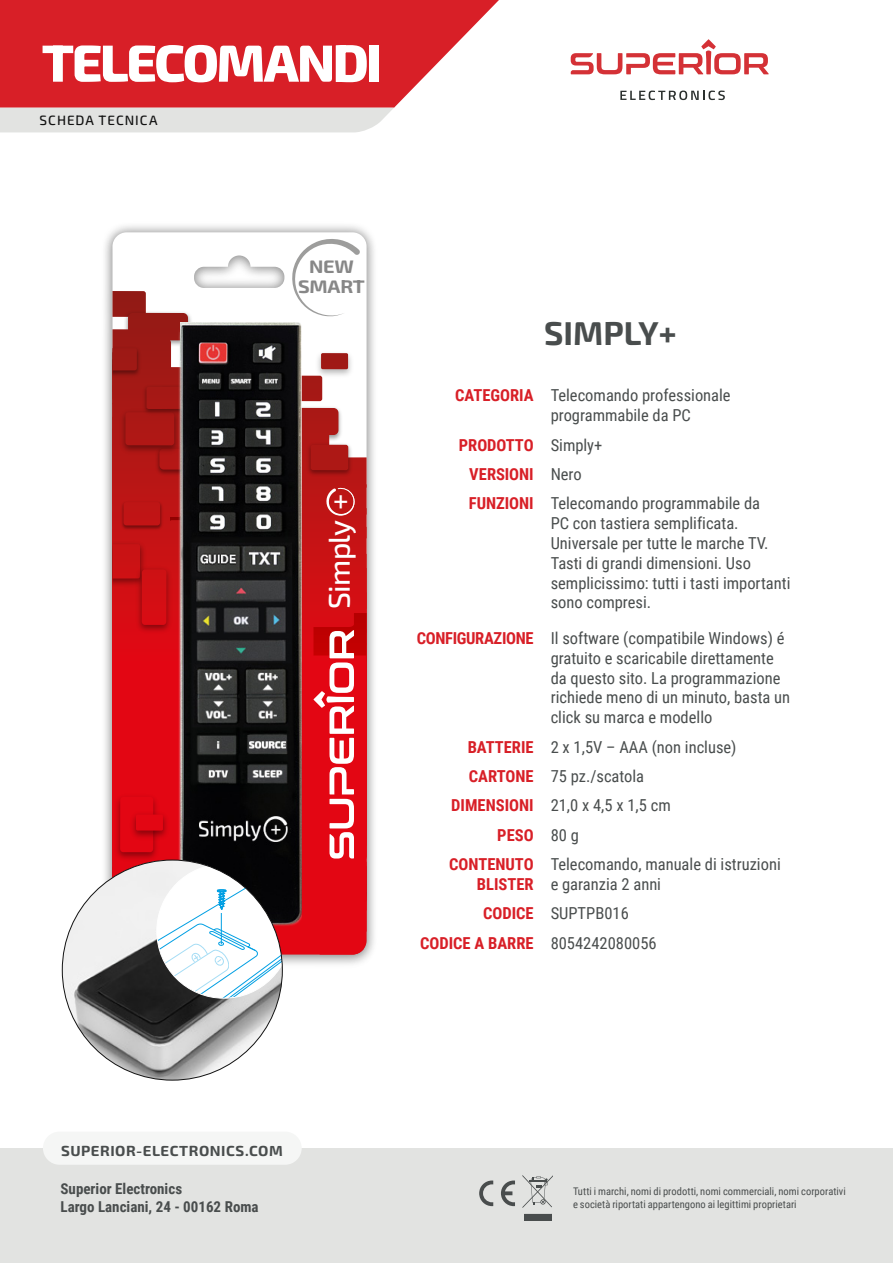
<style>
.page{position:relative;width:893px;height:1263px;background:#fff}
.page>*{position:absolute;margin:0;border:0;box-sizing:border-box;transform-origin:0 0}
.t1{font:800 52.2px "Exo 2";letter-spacing:-.05em;color:#fff}
.t2{font:700 33px "Exo 2";color:#494d4d}
.t3{font:500 29.85px "Exo 2";letter-spacing:-.025em;color:#fff}
.t4{font:700 18.15px/20px "Exo 2";letter-spacing:-.015em;color:#878787;text-align:center;scale:1.1 1}
.t5{font:16.5px/19.8px "Roboto Condensed";color:#494d4d}
.t6{font:700 16.5px "Roboto Condensed";color:#d81f27}
.t7{font:700 15px/18px "Roboto Condensed";color:#494d4d}
.t8{font:700 14.55px "Exo 2";letter-spacing:.035em;color:#494d4d}
.t9{font:500 13.5px "Exo 2";letter-spacing:.075em;color:#121212}
.t10{font:10.5px/12.6px "Roboto Condensed";letter-spacing:.005em;color:#494d4d}
.s1{font-weight:700;color:#d81f27}
.s2{font-weight:400;color:#494d4d}
</style>
<div class="page">
<img style="left:108px;top:225px;width:266px;height:732px">
<svg style="left:0;top:0;width:499px;height:108px;background:#dc373e"></svg>
<svg style="left:571px;top:39px;width:198px;height:35px"></svg>
<svg style="left:620px;top:91px;width:105px;height:9px"></svg>
<div style="left:0;top:108px;width:393px;height:24px;background:#e2e3e1"></div>
<img style="left:62px;top:921px;width:151px;height:159px">
<svg style="left:73px;top:238px;width:294px;height:835px"></svg>
<div style="left:0;top:1148px;width:893px;height:115px;background:#e2e3e1"></div>
<svg style="left:479px;top:1180px;width:14px;height:26px"></svg>
<svg style="left:501px;top:1180px;width:14px;height:26px"></svg>
<svg style="left:522px;top:1175px;width:31px;height:45px"></svg>
<div style="left:43px;top:1131px;width:259px;height:34px;background:#f5f6f5;border-radius:17px"></div>
<h1 class="t1" style="left:42px;top:27px;width:342px">TELECOMANDI</h1>
<p class="t9" style="left:40px;top:110px;width:119px">SCHEDA TECNICA</p>
<p class="t4" style="left:298px;top:256px;width:62px">NEW<br>SMART</p>
<h3 class="t3" style="left:318px;top:609px;width:117px;rotate:-90deg">Simply +</h3>
<h2 class="t2" style="left:544px;top:310px;width:134px">SIMPLY+</h2>
<p class="t5" style="left:551px;top:385px;width:182px;text-indent:-96px"><span class="s1">CATEGORIA</span> Telecomando professionale programmabile da PC</p>
<p class="t5" style="left:469px;top:429px;width:293px;line-height:29.4px;text-indent:-10px"><span class="s1">PRODOTTO</span> Simply+<br><span class="s1">VERSIONI</span> Nero<br><span class="s1">FUNZIONI</span> Telecomando programmabile da</p>
<p class="t5" style="left:551px;top:513px;width:241px">PC con tastiera semplificata.<br>Universale per tutte le marche TV.<br>Tasti di grandi dimensioni. Uso semplicissimo: tutti i tasti importanti sono compresi.</p>
<p class="t5" style="left:551px;top:628px;width:241px;text-indent:-134px"><span class="s1">CONFIGURAZIONE</span> Il software (compatibile Windows) é gratuito e scaricabile direttamente da questo sito. La programmazione richiede meno di un minuto, basta un click su marca e modello</p>
<p class="t5" style="left:468px;top:736px;width:270px"><span class="s1">BATTERIE</span> 2 x 1,5V – AAA (non incluse)</p>
<p class="t5" style="left:469px;top:766px;width:177px"><span class="s1">CARTONE</span> 75 pz./scatola</p>
<p class="t5" style="left:451px;top:795px;width:221px"><span class="s1">DIMENSIONI</span> 21,0 x 4,5 x 1,5 cm</p>
<p class="t6" style="left:497px;top:823px;width:83px">PESO <span class="s2">80 g</span></p>
<p class="t6" style="left:449px;top:853px;width:86px">CONTENUTO</p>
<p class="t6" style="left:477px;top:872px;width:58px">BLISTER</p>
<p class="t5" style="left:551px;top:854px;width:232px">Telecomando, manuale di istruzioni e garanzia 2 anni</p>
<p class="t5" style="left:420px;top:898px;width:238px;line-height:29.4px;text-indent:63px"><span class="s1">CODICE</span> SUPTPB016<br><span class="s1">CODICE A BARRE</span> 8054242080056</p>
<p class="t8" style="left:61px;top:1140px;width:223px">SUPERIOR-ELECTRONICS.COM</p>
<p class="t7" style="left:61px;top:1179px;width:200px">Superior Electronics<br>Largo Lanciani, 24 - 00162 Roma</p>
<p class="t10" style="left:573px;top:1185px;width:274px">Tutti i marchi, nomi di prodotti, nomi commerciali, nomi corporativi e società riportati appartengono ai legittimi proprietari</p>
</div>
